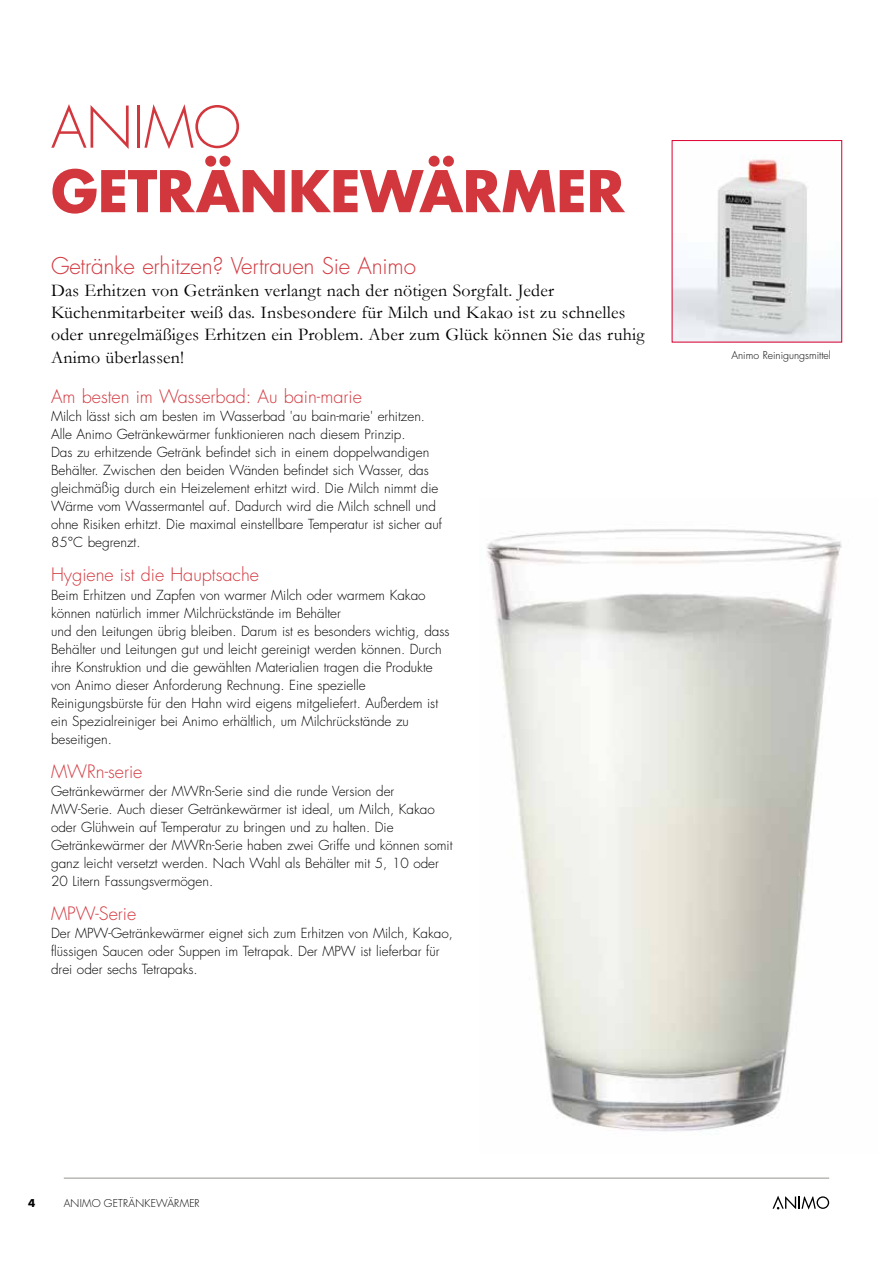
<style>
.page{position:relative;width:893px;height:1263px;background:#fff}
.page>*{position:absolute;margin:0;border:0;box-sizing:border-box;transform-origin:0 0}
.t1{font:700 55.95px "Futura Std";letter-spacing:-.005em;color:#d2373e}
.t2{font:300 55.95px "Futura Std";letter-spacing:-.01em;color:#d2373e}
.t3{font:300 22.5px "Futura Std";letter-spacing:-.01em;color:#d2373e}
.t4{font:18px/22.2px "Garamond";letter-spacing:.01em;color:#000}
.t5{font:300 18px "Futura Std";color:#d2373e}
.t6{font:300 13.5px/18px "Futura Std";color:#000}
.t7{font:300 10.5px "Futura Std";color:#000}
.t8{font:700 10.5px "Futura Std";color:#000}
</style>
<div class="page">
<img style="left:486px;top:529px;width:356px;height:603px">
<img style="left:674px;top:158px;width:166px;height:182px">
<div style="left:672px;top:140px;width:170px;height:202px;border:1px solid #dc002e"></div>
<svg style="left:772px;top:1195px;width:57px;height:14px"></svg>
<hr style="left:64px;top:1178px;width:765px;height:1px;background:#94968f">
<h1 class="t2" style="left:51px;top:93px;width:192px">ANIMO</h1>
<h1 class="t1" style="left:51px;top:154px;width:575px">GETRÄNKEWÄRMER</h1>
<h2 class="t3" style="left:51px;top:252px;width:366px">Getränke erhitzen? Vertrauen Sie Animo</h2>
<p class="t4" style="left:51px;top:279px;width:595px">Das Erhitzen von Getränken verlangt nach der nötigen Sorgfalt. Jeder Küchenmitarbeiter weiß das. Insbesondere für Milch und Kakao ist zu schnelles oder unregelmäßiges Erhitzen ein Problem. Aber zum Glück können Sie das ruhig Animo überlassen!</p>
<h3 class="t5" style="left:51px;top:385px;width:312px">Am besten im Wasserbad: Au bain-marie</h3>
<p class="t6" style="left:51px;top:407px;width:393px">Milch lässt sich am besten im Wasserbad 'au bain-marie' erhitzen.<br>Alle Animo Getränkewärmer funktionieren nach diesem Prinzip.<br>Das zu erhitzende Getränk befindet sich in einem doppelwandigen Behälter. Zwischen den beiden Wänden befindet sich Wasser, das gleichmäßig durch ein Heizelement erhitzt wird. Die Milch nimmt die Wärme vom Wassermantel auf. Dadurch wird die Milch schnell und ohne Risiken erhitzt. Die maximal einstellbare Temperatur ist sicher auf 85°C begrenzt.</p>
<h3 class="t5" style="left:51px;top:563px;width:210px">Hygiene ist die Hauptsache</h3>
<p class="t6" style="left:51px;top:587px;width:400px">Beim Erhitzen und Zapfen von warmer Milch oder warmem Kakao können natürlich immer Milchrückstände im Behälter<br>und den Leitungen übrig bleiben. Darum ist es besonders wichtig, dass Behälter und Leitungen gut und leicht gereinigt werden können. Durch ihre Konstruktion und die gewählten Materialien tragen die Produkte von Animo dieser Anforderung Rechnung. Eine spezielle Reinigungsbürste für den Hahn wird eigens mitgeliefert. Außerdem ist ein Spezialreiniger bei Animo erhältlich, um Milchrückstände zu beseitigen.</p>
<h3 class="t5" style="left:51px;top:760px;width:93px">MWRn-serie</h3>
<p class="t6" style="left:51px;top:782px;width:403px">Getränkewärmer der MWRn-Serie sind die runde Version der MW-Serie. Auch dieser Getränkewärmer ist ideal, um Milch, Kakao oder Glühwein auf Temperatur zu bringen und zu halten. Die Getränkewärmer der MWRn-Serie haben zwei Griffe und können somit ganz leicht versetzt werden. Nach Wahl als Behälter mit 5, 10 oder 20 Litern Fassungsvermögen.</p>
<h3 class="t5" style="left:51px;top:902px;width:87px">MPW-Serie</h3>
<p class="t6" style="left:51px;top:924px;width:403px">Der MPW-Getränkewärmer eignet sich zum Erhitzen von Milch, Kakao, flüssigen Saucen oder Suppen im Tetrapak. Der MPW ist lieferbar für drei oder sechs Tetrapaks.</p>
<p class="t7" style="left:731px;top:349px;width:101px">Animo Reinigungsmittel</p>
<p class="t8" style="left:28px;top:1196px;width:9px">4</p>
<p class="t7" style="left:64px;top:1197px;width:137px">ANIMO GETRÄNKEWÄRMER</p>
</div>
